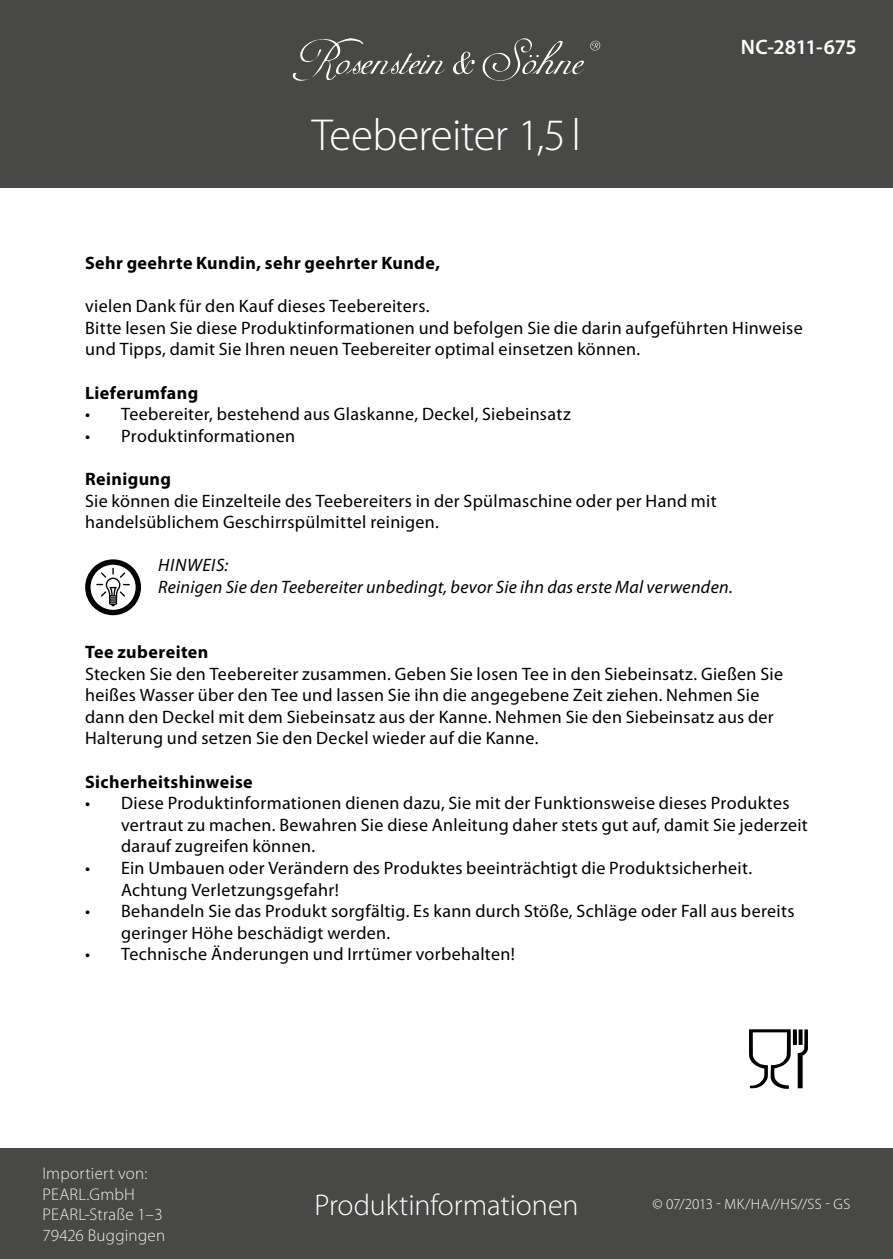
<style>
.page{position:relative;width:893px;height:1259px;background:#fff}
.page>*{position:absolute;margin:0;border:0;box-sizing:border-box;transform-origin:0 0}
.t1{font:300 45px "Myriad Pro";letter-spacing:-.015em;color:#fff}
.t2{font:300 30px "Myriad Pro";letter-spacing:-.005em;color:#fff}
.t3{font:600 21px "Myriad Pro";letter-spacing:-.02em;color:#fff}
.Fließtext_Ebene_1{font:18px/21.6px "Myriad Pro";letter-spacing:.02em;color:#000}
.Überschrift_Ebene_1{font:700 18px "Myriad Pro";letter-spacing:.02em;color:#000}
.HINWEIS{font:italic 18px/21.6px "Myriad Pro";letter-spacing:.015em;color:#000}
.Fließtext_Ebene_1-2{font:300 17.1px "Myriad Pro";letter-spacing:.015em;color:#f0f0f0}
.t4{font:300 15px "Myriad Pro";letter-spacing:.02em;color:#fff}
</style>
<div class="page">
<div style="left:0;top:0;width:893px;height:187px;background:#484847"></div>
<svg style="left:292px;top:38px;width:153px;height:43px"></svg>
<svg style="left:453px;top:51px;width:22px;height:24px"></svg>
<svg style="left:482px;top:38px;width:102px;height:43px"></svg>
<svg style="left:590px;top:41px;width:10px;height:10px"></svg>
<div style="left:0;top:1148px;width:893px;height:111px;background:#484847"></div>
<svg style="left:85px;top:559px;width:56px;height:56px"></svg>
<svg style="left:749px;top:1029px;width:59px;height:60px"></svg>
<p class="t1" style="left:312px;top:110px;width:271px">Teebereiter 1,5 l</p>
<p class="t3" style="left:741px;top:35px;width:117px">NC-2811-675</p>
<p class="Überschrift_Ebene_1" style="left:85px;top:253px;width:356px">Sehr geehrte Kundin, sehr geehrter Kunde,</p>
<p class="Fließtext_Ebene_1" style="left:85px;top:296px;width:346px">vielen Dank für den Kauf dieses Teebereiters.</p>
<p class="Fließtext_Ebene_1" style="left:85px;top:317px;width:719px">Bitte lesen Sie diese Produktinformationen und befolgen Sie die darin aufgeführten Hinweise und Tipps, damit Sie Ihren neuen Teebereiter optimal einsetzen können.</p>
<p class="Überschrift_Ebene_1" style="left:85px;top:382px;width:115px">Lieferumfang</p>
<p class="Fließtext_Ebene_1" style="left:85px;top:404px;width:487px">• Teebereiter, bestehend aus Glaskanne, Deckel, Siebeinsatz</p>
<p class="Fließtext_Ebene_1" style="left:85px;top:425px;width:211px">• Produktinformationen</p>
<p class="Überschrift_Ebene_1" style="left:85px;top:469px;width:87px">Reinigung</p>
<p class="Fließtext_Ebene_1" style="left:85px;top:490px;width:633px">Sie können die Einzelteile des Teebereiters in der Spülmaschine oder per Hand mit handelsüblichem Geschirrspülmittel reinigen.</p>
<p class="HINWEIS" style="left:158px;top:555px;width:576px">HINWEIS:<br>Reinigen Sie den Teebereiter unbedingt, bevor Sie ihn das erste Mal verwenden.</p>
<p class="Überschrift_Ebene_1" style="left:85px;top:642px;width:125px">Tee zubereiten</p>
<p class="Fließtext_Ebene_1" style="left:85px;top:663px;width:699px">Stecken Sie den Teebereiter zusammen. Geben Sie losen Tee in den Siebeinsatz. Gießen Sie heißes Wasser über den Tee und lassen Sie ihn die angegebene Zeit ziehen. Nehmen Sie dann den Deckel mit dem Siebeinsatz aus der Kanne. Nehmen Sie den Siebeinsatz aus der Halterung und setzen Sie den Deckel wieder auf die Kanne.</p>
<p class="Überschrift_Ebene_1" style="left:85px;top:771px;width:169px">Sicherheitshinweise</p>
<p class="Fließtext_Ebene_1" style="left:121px;top:792px;width:688px;text-indent:-36px">• Diese Produktinformationen dienen dazu, Sie mit der Funktionsweise dieses Produktes vertraut zu machen. Bewahren Sie diese Anleitung daher stets gut auf, damit Sie jederzeit darauf zugreifen können.</p>
<p class="Fließtext_Ebene_1" style="left:121px;top:857px;width:632px;text-indent:-36px">• Ein Umbauen oder Verändern des Produktes beeinträchtigt die Produktsicherheit.<br>Achtung Verletzungsgefahr!</p>
<p class="Fließtext_Ebene_1" style="left:121px;top:900px;width:675px;text-indent:-36px">• Behandeln Sie das Produkt sorgfältig. Es kann durch Stöße, Schläge oder Fall aus bereits geringer Höhe beschädigt werden.</p>
<p class="Fließtext_Ebene_1" style="left:85px;top:944px;width:431px">• Technische Änderungen und Irrtümer vorbehalten!</p>
<p class="Fließtext_Ebene_1-2" style="left:43px;top:1164px;width:106px">Importiert von:</p>
<p class="Fließtext_Ebene_1-2" style="left:43px;top:1184px;width:94px">PEARL.GmbH</p>
<p class="Fließtext_Ebene_1-2" style="left:43px;top:1205px;width:122px">PEARL-Straße 1–3</p>
<p class="Fließtext_Ebene_1-2" style="left:43px;top:1225px;width:124px">79426 Buggingen</p>
<p class="t2" style="left:314px;top:1188px;width:265px">Produktinformationen</p>
<p class="t4" style="left:653px;top:1196px;width:199px">© 07/2013 - MK/HA//HS//SS - GS</p>
</div>
